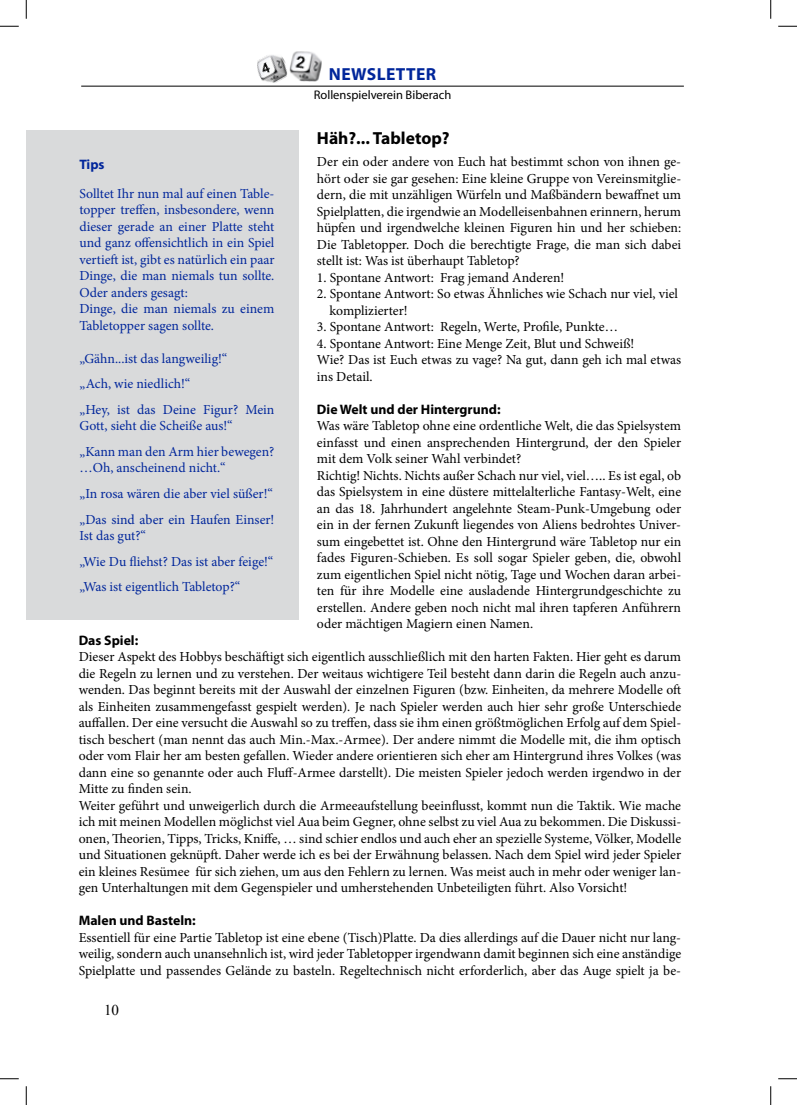
<style>
.page{position:relative;width:797px;height:1105px;background:#fff}
.page>*{position:absolute;margin:0;border:0;box-sizing:border-box;transform-origin:0 0}
.t1{font:700 17.5px "Myriad Pro";color:#000}
.t2{font:700 17.5px "Myriad Pro";letter-spacing:.02em;color:#01269b}
.t3{font:15px "Times New Roman";color:#000}
.t4{font:13.75px/16.5px "Minion Pro";color:#000}
.t5{font:13.75px/16.5px "Minion Pro";color:#01269b}
.t6{font:700 13.75px "Myriad Pro";color:#000}
.t7{font:700 13.75px "Myriad Pro";color:#01269b}
.t8{font:12.5px "Myriad Pro";color:#000}
</style>
<div class="page">
<hr style="left:81px;top:86px;width:603px;height:1px;background:#000">
<img style="left:289px;top:51px;width:32px;height:30px">
<img style="left:257px;top:55px;width:30px;height:28px">
<div style="left:26px;top:130px;width:273px;height:490px;background:#d9dadb"></div>
<svg style="left:0;top:25px;width:19px;height:2px"></svg>
<svg style="left:778px;top:25px;width:19px;height:2px"></svg>
<svg style="left:0;top:1078px;width:19px;height:1px"></svg>
<svg style="left:778px;top:1078px;width:19px;height:1px"></svg>
<svg style="left:25px;top:0;width:2px;height:19px"></svg>
<svg style="left:25px;top:1086px;width:2px;height:19px"></svg>
<svg style="left:770px;top:0;width:1px;height:19px"></svg>
<svg style="left:770px;top:1086px;width:1px;height:19px"></svg>
<p class="t2" style="left:329px;top:63px;width:109px">Newsletter</p>
<p class="t8" style="left:314px;top:88px;width:139px">Rollenspielverein Biberach</p>
<p class="t7" style="left:79px;top:156px;width:27px">Tips</p>
<p class="t5" style="left:79px;top:185px;width:196px">Solltet Ihr nun mal auf einen Table&shy;topper treffen, insbesondere, wenn dieser gerade an einer Platte steht und ganz offensichtlich in ein Spiel vertieft ist, gibt es natürlich ein paar<br>Dinge, die man niemals tun sollte.<br>Oder anders gesagt:<br>Dinge, die man niemals zu einem<br>Tabletopper sagen sollte.</p>
<p class="t5" style="left:79px;top:346px;width:196px;line-height:25.5px">„Gähn...ist das langweilig!“<br>„Ach, wie niedlich!“<br>„Hey, ist das Deine Figur? Mein</p>
<p class="t5" style="left:79px;top:413px;width:196px;line-height:25.5px">Gott, sieht die Scheiße aus!“<br>„Kann man den Arm hier bewegen?</p>
<p class="t5" style="left:79px;top:455px;width:196px;line-height:25.5px">…Oh, anscheinend nicht.“<br>„In rosa wären die aber viel süßer!“ „Das sind aber ein Haufen Einser!</p>
<p class="t5" style="left:79px;top:523px;width:195px;line-height:25.5px">Ist das gut?“<br>„Wie Du fliehst? Das ist aber feige!“ „Was ist eigentlich Tabletop?“</p>
<p class="t1" style="left:317px;top:127px;width:134px">Häh?... Tabletop?</p>
<p class="t4" style="left:317px;top:154px;width:366px;text-align:justify">Der ein oder andere von Euch hat bestimmt schon von ihnen ge&shy;hört oder sie gar gesehen: Eine kleine Gruppe von Vereinsmitglie&shy;dern, die mit unzähligen Würfeln und Maßbändern bewaffnet um Spielplatten, die irgendwie an Modelleisenbahnen erinnern, herum hüpfen und irgendwelche kleinen Figuren hin und her schieben:<br>Die Tabletopper. Doch die berechtigte Frage, die man sich dabei stellt ist: Was ist überhaupt Tabletop?</p>
<p class="t4" style="left:317px;top:269px;width:249px">1. Spontane Antwort: Frag jemand Anderen!</p>
<p class="t4" style="left:329px;top:286px;width:350px;text-indent:-12px">2. Spontane Antwort: So etwas Ähnliches wie Schach nur viel, viel komplizierter!</p>
<p class="t4" style="left:317px;top:319px;width:302px">3. Spontane Antwort: Regeln, Werte, Profile, Punkte…</p>
<p class="t4" style="left:317px;top:335px;width:366px">4. Spontane Antwort: Eine Menge Zeit, Blut und Schweiß!<br>Wie? Das ist Euch etwas zu vage? Na gut, dann geh ich mal etwas ins Detail.</p>
<p class="t6" style="left:317px;top:400px;width:185px">Die Welt und der Hintergrund:</p>
<p class="t4" style="left:317px;top:418px;width:366px">Was wäre Tabletop ohne eine ordentliche Welt, die das Spielsystem einfasst und einen ansprechenden Hintergrund, der den Spieler mit dem Volk seiner Wahl verbindet?<br>Richtig! Nichts. Nichts außer Schach nur viel, viel….. Es ist egal, ob das Spielsystem in eine düstere mittelalterliche Fantasy-Welt, eine an das 18. Jahrhundert angelehnte Steam-Punk-Umgebung oder ein in der fernen Zukunft liegendes von Aliens bedrohtes Univer&shy;sum eingebettet ist. Ohne den Hintergrund wäre Tabletop nur ein fades Figuren-Schieben. Es soll sogar Spieler geben, die, obwohl zum eigentlichen Spiel nicht nötig, Tage und Wochen daran arbei&shy;ten für ihre Modelle eine ausladende Hintergrundgeschichte zu erstellen. Andere geben noch nicht mal ihren tapferen Anführern oder mächtigen Magiern einen Namen.</p>
<p class="t6" style="left:79px;top:631px;width:61px">Das Spiel:</p>
<p class="t4" style="left:79px;top:649px;width:604px">Dieser Aspekt des Hobbys beschäftigt sich eigentlich ausschließlich mit den harten Fakten. Hier geht es darum die Regeln zu lernen und zu verstehen. Der weitaus wichtigere Teil besteht dann darin die Regeln auch anzu&shy;wenden. Das beginnt bereits mit der Auswahl der einzelnen Figuren (bzw. Einheiten, da mehrere Modelle oft als Einheiten zusammengefasst gespielt werden). Je nach Spieler werden auch hier sehr große Unterschiede auffallen. Der eine versucht die Auswahl so zu treffen, dass sie ihm einen größtmöglichen Erfolg auf dem Spiel&shy;tisch beschert (man nennt das auch Min.-Max.-Armee). Der andere nimmt die Modelle mit, die ihm optisch oder vom Flair her am besten gefallen. Wieder andere orientieren sich eher am Hintergrund ihres Volkes (was dann eine so genannte oder auch Fluff-Armee darstellt). Die meisten Spieler jedoch werden irgendwo in der Mitte zu finden sein.<br>Weiter geführt und unweigerlich durch die Armeeaufstellung beeinflusst, kommt nun die Taktik. Wie mache ich mit meinen Modellen möglichst viel Aua beim Gegner, ohne selbst zu viel Aua zu bekommen. Die Diskussi&shy;onen, Theorien, Tipps, Tricks, Kniffe, … sind schier endlos und auch eher an spezielle Systeme, Völker, Modelle und Situationen geknüpft. Daher werde ich es bei der Erwähnung belassen. Nach dem Spiel wird jeder Spieler ein kleines Resümee für sich ziehen, um aus den Fehlern zu lernen. Was meist auch in mehr oder weniger lan&shy;gen Unterhaltungen mit dem Gegenspieler und umherstehenden Unbeteiligten führt. Also Vorsicht!</p>
<p class="t6" style="left:79px;top:912px;width:119px">Malen und Basteln:</p>
<p class="t4" style="left:79px;top:929px;width:604px;text-align:justify">Essentiell für eine Partie Tabletop ist eine ebene (Tisch)Platte. Da dies allerdings auf die Dauer nicht nur lang&shy;weilig, sondern auch unansehnlich ist, wird jeder Tabletopper irgendwann damit beginnen sich eine anständige Spielplatte und passendes Gelände zu basteln. Regeltechnisch nicht erforderlich, aber das Auge spielt ja be-</p>
<p class="t3" style="left:104px;top:999px;width:16px">10</p>
</div>
